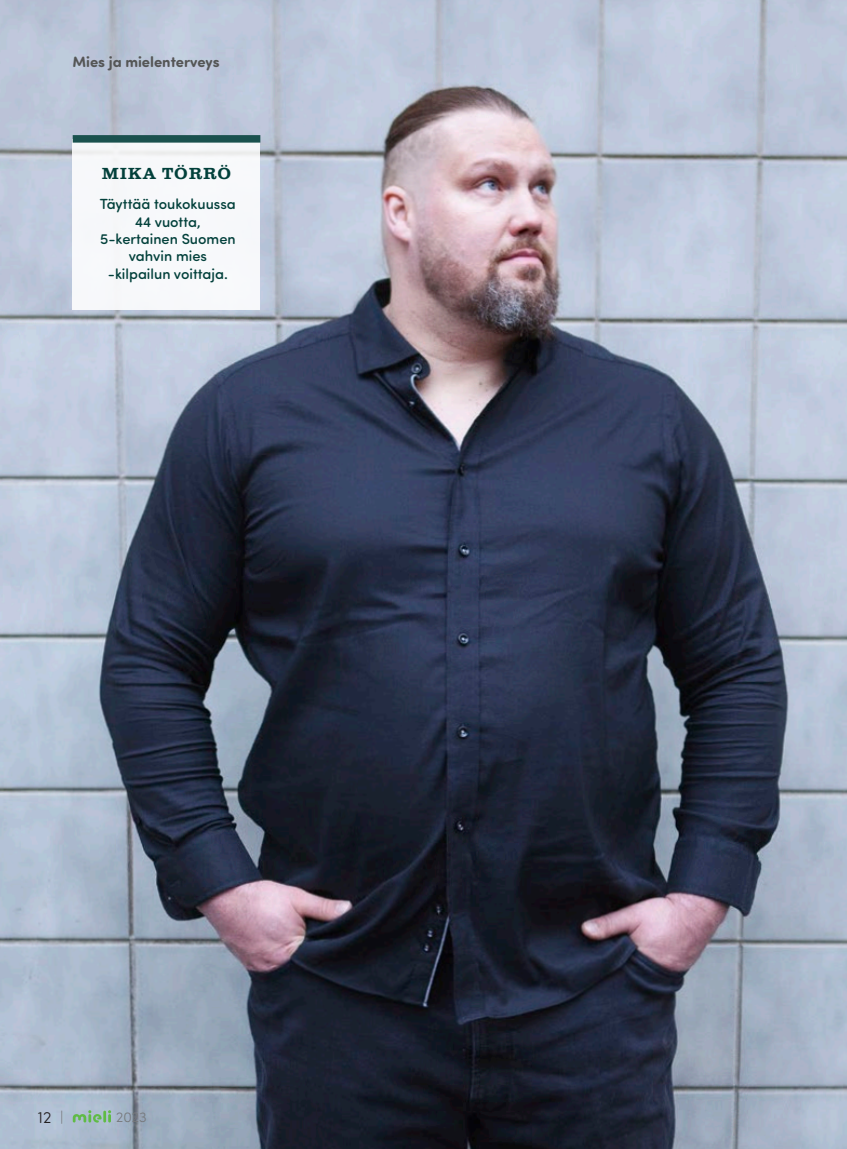
<style>
.page{position:relative;width:847px;height:1149px;background:#fff}
.page>*{position:absolute;margin:0;border:0;box-sizing:border-box;transform-origin:0 0}
.Henkilöboksi{font:700 16.5px "Clarendon LT";letter-spacing:.05em;color:#02403b}
.Väliotsikko{font:300 16.2px "Sofia Pro Soft";color:#231f20}
.vinjetti{font:700 15px "Sofia Pro Soft";color:#555656}
.Henkilötietoboksi_ti{font:500 14.7px/17.2px "Sofia Pro Soft";color:#02403b;text-align:center}
.vinjetti-2{font:300 14.25px "Sofia Pro";color:#76787b}
</style>
<div class="page">
<img style="left:0;top:0;width:846px;height:1148px">
<div style="left:73px;top:139px;width:187px;height:170px;background:#f7f8fb"></div>
<div style="left:73px;top:135px;width:187px;height:7px;background:#1a514e"></div>
<svg style="left:73px;top:1109px;width:38px;height:13px"></svg>
<p class="vinjetti" style="left:72px;top:50px;width:149px">Mies ja mielenterveys</p>
<p class="Henkilöboksi" style="left:102px;top:164px;width:131px">MIKA TÖRRÖ</p>
<p class="Henkilötietoboksi_ti" style="left:100px;top:195px;width:137px">Täyttää toukokuussa<br>44 vuotta,<br>5-kertainen Suomen vahvin mies -kilpailun voittaja.</p>
<p class="Väliotsikko" style="left:38px;top:1106px;width:15px">12</p>
<p class="vinjetti-2" style="left:60px;top:1106px;width:5px">|</p>
<p class="vinjetti-2" style="left:116px;top:1106px;width:32px">2023</p>
</div>
